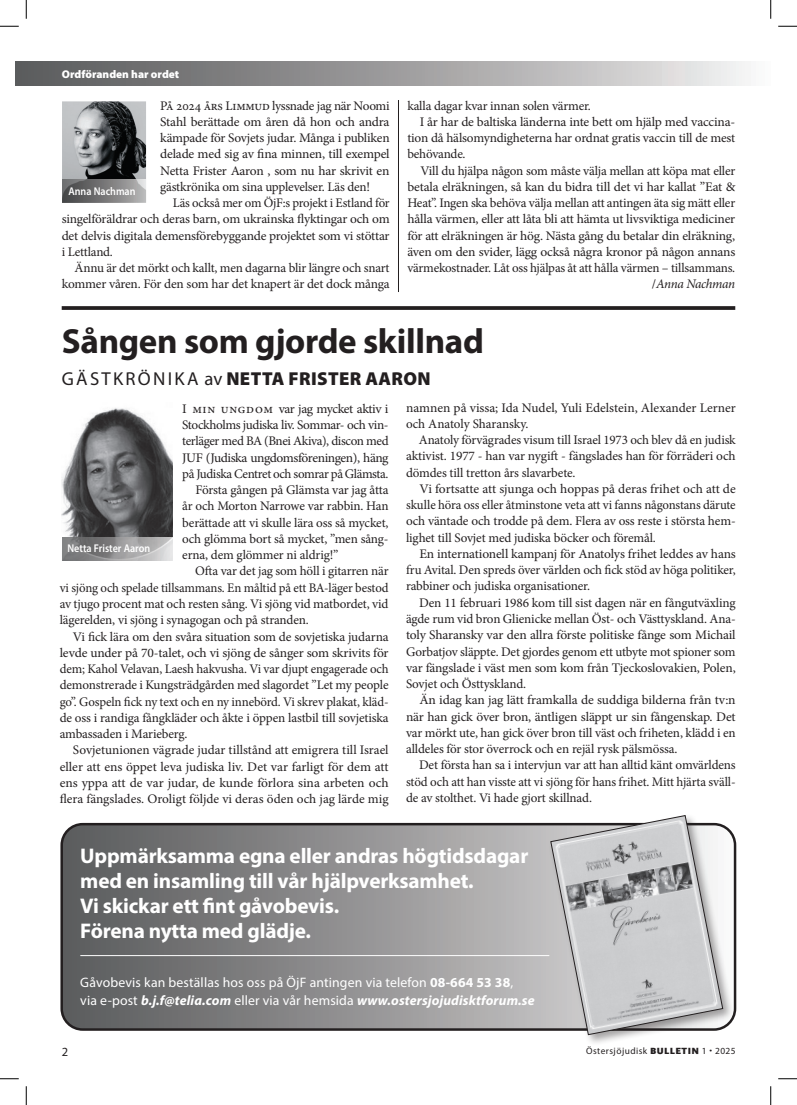
<style>
.page{position:relative;width:797px;height:1105px;background:#fff}
.page>*{position:absolute;margin:0;border:0;box-sizing:border-box;transform-origin:0 0}
.t1{font:700 35px "Myriad Pro";letter-spacing:-.01em;color:#231f20}
.t2{font:700 21.25px/25px "Myriad Pro";letter-spacing:-.01em;color:#fff}
.t3{font:900 18.75px "Myriad Pro";letter-spacing:.02em;color:#231f20}
.t4{font:13.75px/18px "Myriad Pro";letter-spacing:.01em;color:#fff}
.t5{font:13.12px/16.2px "Minion Pro";letter-spacing:-.01em;color:#231f20;text-align:justify}
.t6{font:13.12px "Minion Pro";letter-spacing:.05em;color:#231f20}
.t7{font:italic 13.12px "Minion Pro";letter-spacing:-.03em;color:#231f20}
.t8{font:12.5px "Myriad Pro";color:#231f20}
.t9{font:600 11.25px "Myriad Pro";color:#fff;scale:.9 1}
.t10{font:900 11.25px "Myriad Pro";color:#fff}
.t11{font:9.38px "Myriad Pro";letter-spacing:.05em;color:#231f20}
.s1{font-style:normal}
.s2{font-weight:400}
.s3{font-weight:700}
.s4{font-weight:700;font-style:italic}
.s5{font-family:"Scala Sans Pro";font-weight:900}
</style>
<div class="page">
<hr style="left:398px;top:100px;width:1px;height:192px;background:#231f20">
<img style="left:62px;top:408px;width:110px;height:153px">
<svg style="left:63px;top:537px;width:109px;height:24px;background:#99999a"></svg>
<svg style="left:62px;top:306px;width:673px;height:4px;background:#302c2d"></svg>
<img style="left:62px;top:101px;width:84px;height:102px">
<svg style="left:63px;top:179px;width:83px;height:24px;background:#7e7e7f"></svg>
<div style="left:16px;top:62px;width:754px;height:23px;background:linear-gradient(to right,#535355,#f0efef)"></div>
<svg style="left:63px;top:826px;width:672px;height:202px;background:#8a8a8b"></svg>
<div style="left:60px;top:823px;width:676px;height:208px;border:2px solid #231f20;border-radius:21px"></div>
<div style="left:548px;top:813px;width:186px;height:233px;background:#231f20;opacity:.41"></div>
<svg style="left:550px;top:815px;width:172px;height:220px;background:#c2c2c4"></svg>
<hr style="left:80px;top:955px;width:469px;height:1px;background:#fff">
<svg style="left:0;top:25px;width:19px;height:2px"></svg>
<svg style="left:778px;top:25px;width:19px;height:2px"></svg>
<svg style="left:0;top:1078px;width:19px;height:1px"></svg>
<svg style="left:778px;top:1078px;width:19px;height:1px"></svg>
<svg style="left:25px;top:0;width:2px;height:19px"></svg>
<svg style="left:25px;top:1086px;width:2px;height:19px"></svg>
<svg style="left:770px;top:0;width:1px;height:19px"></svg>
<svg style="left:770px;top:1086px;width:1px;height:19px"></svg>
<p class="t10" style="left:62px;top:66px;width:119px">Ordföranden har ordet</p>
<p class="t5" style="left:160px;top:97px;width:231px">På 2024 års Limmud lyssnade jag när Noomi Stahl berättade om åren då hon och andra kämpade för Sovjets judar. Många i publiken delade med sig av fina minnen, till exempel Netta Frister Aaron , som nu har skrivit en gästkrönika om sina upplevelser. Läs den!</p>
<p class="t5" style="left:62px;top:195px;width:329px;text-indent:111px">Läs också mer om ÖjF:s projekt i Estland för singelföräldrar och deras barn, om ukrainska flyktingar och om det delvis digitala demensförebyggande projektet som vi stöttar i Lettland.</p>
<p class="t5" style="left:62px;top:260px;width:329px;text-align:right">Ännu är det mörkt och kallt, men dagarna blir längre och snart kommer våren. För den som har det knapert är det dock många</p>
<p class="t9" style="left:68px;top:184px;width:76px">Anna Nachman</p>
<p class="t5" style="left:407px;top:97px;width:185px">kalla dagar kvar innan solen värmer.</p>
<p class="t5" style="left:420px;top:114px;width:317px">I år har de baltiska länderna inte bett om hjälp med vaccina-</p>
<p class="t5" style="left:407px;top:130px;width:329px">tion då hälsomyndigheterna har ordnat gratis vaccin till de mest</p>
<p class="t5" style="left:407px;top:146px;width:60px">behövande.</p>
<p class="t5" style="left:420px;top:162px;width:316px">Vill du hjälpa någon som måste välja mellan att köpa mat eller</p>
<p class="t5" style="left:407px;top:179px;width:329px">betala elräkningen, så kan du bidra till det vi har kallat ”Eat &amp;</p>
<p class="t5" style="left:407px;top:195px;width:329px">Heat”. Ingen ska behöva välja mellan att antingen äta sig mätt eller</p>
<p class="t5" style="left:407px;top:211px;width:329px">hålla värmen, eller att låta bli att hämta ut livsviktiga mediciner</p>
<p class="t5" style="left:407px;top:227px;width:329px">för att elräkningen är hög. Nästa gång du betalar din elräkning,</p>
<p class="t5" style="left:407px;top:244px;width:329px">även om den svider, lägg också några kronor på någon annans</p>
<p class="t5" style="left:407px;top:260px;width:329px">värmekostnader. Låt oss hjälpas åt att hålla värmen – tillsammans.</p>
<p class="t7" style="left:652px;top:275px;width:85px"><span class="s1">/</span>Anna Nachman</p>
<h1 class="t1" style="left:62px;top:318px;width:423px">Sången som gjorde skillnad</h1>
<h3 class="t3" style="left:62px;top:366px;width:370px"><span class="s2">GÄSTKRÖNIKA av</span> NETTA FRISTER AARON</h3>
<p class="t6" style="left:182px;top:400px;width:208px">I min ungdom var jag mycket aktiv i</p>
<p class="t5" style="left:182px;top:417px;width:208px">Stockholms judiska liv. Sommar- och vin-</p>
<p class="t5" style="left:182px;top:433px;width:208px">terläger med BA (Bnei Akiva), discon med</p>
<p class="t5" style="left:182px;top:449px;width:208px">JUF (Judiska ungdomsföreningen), häng</p>
<p class="t5" style="left:182px;top:466px;width:208px">på Judiska Centret och somrar på Glämsta.</p>
<p class="t5" style="left:195px;top:482px;width:195px">Första gången på Glämsta var jag åtta</p>
<p class="t5" style="left:182px;top:498px;width:208px">år och Morton Narrowe var rabbin. Han</p>
<p class="t5" style="left:182px;top:514px;width:208px">berättade att vi skulle lära oss så mycket,</p>
<p class="t5" style="left:182px;top:531px;width:208px">och glömma bort så mycket, ”men sång-</p>
<p class="t5" style="left:182px;top:547px;width:158px">erna, dem glömmer ni aldrig!”</p>
<p class="t5" style="left:195px;top:563px;width:195px">Ofta var det jag som höll i gitarren när</p>
<p class="t5" style="left:60px;top:579px;width:330px">vi sjöng och spelade tillsammans. En måltid på ett BA-läger bestod</p>
<p class="t5" style="left:60px;top:596px;width:330px">av tjugo procent mat och resten sång. Vi sjöng vid matbordet, vid</p>
<p class="t5" style="left:60px;top:612px;width:251px">lägerelden, vi sjöng i synagogan och på stranden.</p>
<p class="t5" style="left:73px;top:628px;width:317px">Vi fick lära om den svåra situation som de sovjetiska judarna</p>
<p class="t5" style="left:60px;top:644px;width:330px">levde under på 70-talet, och vi sjöng de sånger som skrivits för</p>
<p class="t5" style="left:60px;top:661px;width:330px">dem; Kahol Velavan, Laesh hakvusha. Vi var djupt engagerade och</p>
<p class="t5" style="left:60px;top:677px;width:330px">demonstrerade i Kungsträdgården med slagordet ”Let my people</p>
<p class="t5" style="left:60px;top:693px;width:330px">go”. Gospeln fick ny text och en ny innebörd. Vi skrev plakat, kläd-</p>
<p class="t5" style="left:60px;top:709px;width:330px">de oss i randiga fångkläder och åkte i öppen lastbil till sovjetiska</p>
<p class="t5" style="left:60px;top:726px;width:129px">ambassaden i Marieberg.</p>
<p class="t5" style="left:73px;top:742px;width:317px">Sovjetunionen vägrade judar tillstånd att emigrera till Israel</p>
<p class="t5" style="left:60px;top:758px;width:330px">eller att ens öppet leva judiska liv. Det var farligt för dem att</p>
<p class="t5" style="left:60px;top:774px;width:330px">ens yppa att de var judar, de kunde förlora sina arbeten och</p>
<p class="t5" style="left:60px;top:791px;width:330px">flera fängslades. Oroligt följde vi deras öden och jag lärde mig</p>
<p class="t9" style="left:67px;top:541px;width:93px">Netta Frister Aaron</p>
<p class="t5" style="left:406px;top:399px;width:331px">namnen på vissa; Ida Nudel, Yuli Edelstein, Alexander Lerner och Anatoly Sharansky.</p>
<p class="t5" style="left:406px;top:432px;width:331px;text-indent:13px">Anatoly förvägrades visum till Israel 1973 och blev då en judisk aktivist. 1977 - han var nygift - fängslades han för förräderi och dömdes till tretton års slavarbete.</p>
<p class="t5" style="left:406px;top:481px;width:331px;text-indent:13px">Vi fortsatte att sjunga och hoppas på deras frihet och att de skulle höra oss eller åtminstone veta att vi fanns någonstans därute och väntade och trodde på dem. Flera av oss reste i största hem&shy;lighet till Sovjet med judiska böcker och föremål.</p>
<p class="t5" style="left:406px;top:546px;width:331px;text-indent:13px">En internationell kampanj för Anatolys frihet leddes av hans fru Avital. Den spreds över världen och fick stöd av höga politiker, rabbiner och judiska organisationer.</p>
<p class="t5" style="left:406px;top:594px;width:331px;text-indent:13px">Den 11 februari 1986 kom till sist dagen när en fångutväxling ägde rum vid bron Glienicke mellan Öst- och Västtyskland. Ana&shy;toly Sharansky var den allra förste politiske fånge som Michail Gorbatjov släppte. Det gjordes genom ett utbyte mot spioner som var fängslade i väst men som kom från Tjeckoslovakien, Polen, Sovjet och Östtyskland.</p>
<p class="t5" style="left:406px;top:692px;width:331px;text-indent:13px">Än idag kan jag lätt framkalla de suddiga bilderna från tv:n när han gick över bron, äntligen släppt ur sin fångenskap. Det var mörkt ute, han gick över bron till väst och friheten, klädd i en alldeles för stor överrock och en rejäl rysk pälsmössa.</p>
<p class="t5" style="left:406px;top:757px;width:331px;text-indent:13px">Det första han sa i intervjun var att han alltid känt omvärldens stöd och att han visste att vi sjöng för hans frihet. Mitt hjärta sväll&shy;de av stolthet. Vi hade gjort skillnad.</p>
<h2 class="t2" style="left:80px;top:842px;width:449px">Uppmärksamma egna eller andras högtidsdagar med en insamling till vår hjälpverksamhet.<br>Vi skickar ett fint gåvobevis.<br>Förena nytta med glädje.</h2>
<p class="t4" style="left:80px;top:973px;width:456px">Gåvobevis kan beställas hos oss på ÖjF antingen via telefon <span class="s3">08-664 53 38</span>,<br>via e-post <span class="s4">b.j.f@telia.com</span> eller via vår hemsida <span class="s4">www.ostersjojudisktforum.se</span></p>
<p class="t8" style="left:62px;top:1044px;width:8px">2</p>
<p class="t11" style="left:586px;top:1045px;width:151px">Östersjöjudisk <span class="s5">BULLETIN</span> 1 • 2025</p>
</div>
